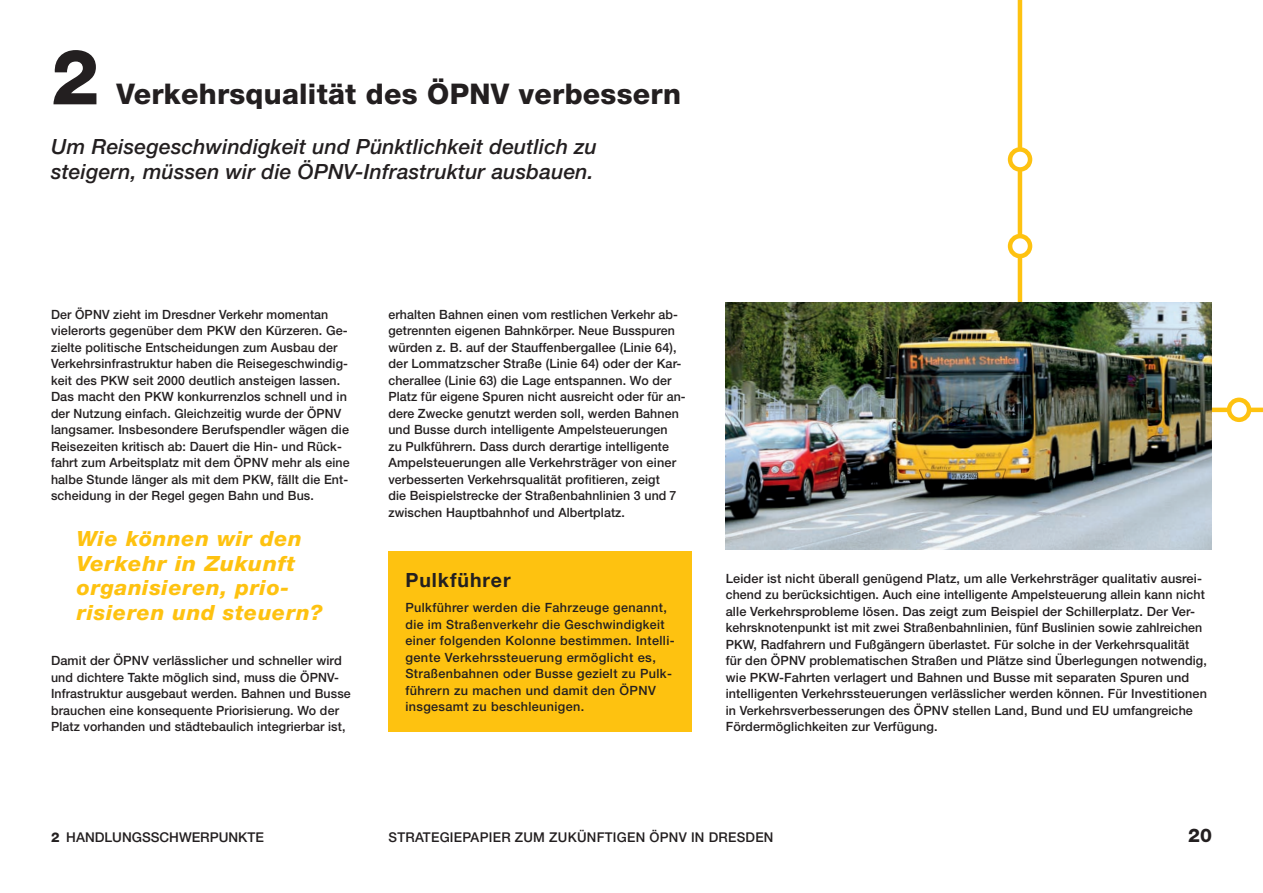
<style>
.page{position:relative;width:1263px;height:893px;background:#fff}
.page>*{position:absolute;margin:0;border:0;box-sizing:border-box;transform-origin:0 0}
.t1{font:800 76.8px "Helvetica Neue";color:#231f20}
.t2{font:800 28.5px "Helvetica Neue";letter-spacing:.01em;color:#231f20}
.t3{font:italic 500 21px/24.8px "Helvetica Neue";letter-spacing:.01em;color:#231f20}
.t4{font:italic 800 21px/24.8px "Helvetica Neue";letter-spacing:.03em;color:#fec210}
.t5{font:700 19.5px "Helvetica Neue";letter-spacing:.05em;color:#231f20}
.t6{font:800 18.9px "Helvetica Neue";color:#231f20}
.t7{font:500 13.5px "Helvetica Neue";letter-spacing:.02em;color:#231f20}
.t8{font:500 13.5px "Helvetica Neue";color:#231f20}
.t9{font:500 12.75px/16.5px "Helvetica Neue";letter-spacing:.01em;color:#231f20}
.t10{font:500 12.75px/16.5px "Helvetica Neue";letter-spacing:.03em;color:#231f20}
.s1{font-weight:800}
</style>
<div class="page">
<hr style="left:1018px;top:0;width:4px;height:149px;background:#fec210">
<div style="left:388px;top:551px;width:304px;height:180px;background:#fec210"></div>
<hr style="left:1018px;top:169px;width:4px;height:68px;background:#fec210">
<div style="left:1008px;top:147px;width:24px;height:25px;border:4px solid #fec210;border-radius:50%"></div>
<svg style="left:1015px;top:251px;width:219px;height:163px"></svg>
<div style="left:1008px;top:234px;width:24px;height:24px;border:4px solid #fec210;border-radius:50%"></div>
<hr style="left:1249px;top:408px;width:14px;height:4px;background:#fec210">
<div style="left:1227px;top:398px;width:24px;height:24px;border:4px solid #fec210;border-radius:50%"></div>
<img style="left:726px;top:302px;width:486px;height:248px">
<h1 class="t1" style="left:51px;top:31px;width:50px">2</h1>
<h2 class="t2" style="left:117px;top:77px;width:566px">Verkehrsqualität des ÖPNV verbessern</h2>
<h3 class="t3" style="left:51px;top:134px;width:547px">Um Reisegeschwindigkeit und Pünktlichkeit deutlich zu steigern, müssen wir die ÖPNV-Infrastruktur ausbauen.</h3>
<p class="t9" style="left:51px;top:306px;width:300px">Der ÖPNV zieht im Dresdner Verkehr momentan vielerorts gegenüber dem PKW den Kürzeren. Ge&shy;zielte politische Entscheidungen zum Ausbau der Verkehrsinfrastruktur haben die Reisegeschwindig&shy;keit des PKW seit 2000 deutlich ansteigen lassen.<br>Das macht den PKW konkurrenzlos schnell und in der Nutzung einfach. Gleichzeitig wurde der ÖPNV langsamer. Insbesondere Berufspendler wägen die Reisezeiten kritisch ab: Dauert die Hin- und Rück&shy;fahrt zum Arbeitsplatz mit dem ÖPNV mehr als eine halbe Stunde länger als mit dem PKW, fällt die Ent&shy;scheidung in der Regel gegen Bahn und Bus.</p>
<h3 class="t4" style="left:77px;top:526px;width:247px">Wie können wir den<br>Verkehr in Zukunft organisieren, prio&shy;risieren und steuern?</h3>
<p class="t9" style="left:51px;top:652px;width:301px">Damit der ÖPNV verlässlicher und schneller wird und dichtere Takte möglich sind, muss die ÖPNV-Infrastruktur ausgebaut werden. Bahnen und Busse brauchen eine konsequente Priorisierung. Wo der Platz vorhanden und städtebaulich integrierbar ist,</p>
<p class="t9" style="left:388px;top:306px;width:299px">erhalten Bahnen einen vom restlichen Verkehr ab&shy;getrennten eigenen Bahnkörper. Neue Busspuren würden z. B. auf der Stauffenbergallee (Linie 64), der Lommatzscher Straße (Linie 64) oder der Kar&shy;cherallee (Linie 63) die Lage entspannen. Wo der Platz für eigene Spuren nicht ausreicht oder für an&shy;dere Zwecke genutzt werden soll, werden Bahnen und Busse durch intelligente Ampelsteuerungen<br>zu Pulkführern. Dass durch derartige intelligente Ampelsteuerungen alle Verkehrsträger von einer verbesserten Verkehrsqualität profitieren, zeigt<br>die Beispielstrecke der Straßenbahnlinien 3 und 7 zwischen Hauptbahnhof und Albertplatz.</p>
<h3 class="t5" style="left:405px;top:565px;width:107px">Pulkführer</h3>
<p class="t10" style="left:405px;top:599px;width:271px">Pulkführer werden die Fahrzeuge genannt, die im Straßenverkehr die Geschwindigkeit einer folgenden Kolonne bestimmen. Intelli&shy;gente Verkehrssteuerung ermöglicht es, Straßenbahnen oder Busse gezielt zu Pulk&shy;führern zu machen und damit den ÖPNV insgesamt zu beschleunigen.</p>
<p class="t9" style="left:726px;top:570px;width:483px">Leider ist nicht überall genügend Platz, um alle Verkehrsträger qualitativ ausrei&shy;chend zu berücksichtigen. Auch eine intelligente Ampelsteuerung allein kann nicht alle Verkehrsprobleme lösen. Das zeigt zum Beispiel der Schillerplatz. Der Ver&shy;kehrsknotenpunkt ist mit zwei Straßenbahnlinien, fünf Buslinien sowie zahlreichen PKW, Radfahrern und Fußgängern überlastet. Für solche in der Verkehrsqualität für den ÖPNV problematischen Straßen und Plätze sind Überlegungen notwendig, wie PKW-Fahrten verlagert und Bahnen und Busse mit separaten Spuren und intelligenten Verkehrssteuerungen verlässlicher werden können. Für Investitionen in Verkehrsverbesserungen des ÖPNV stellen Land, Bund und EU umfangreiche Fördermöglichkeiten zur Verfügung.</p>
<p class="t8" style="left:51px;top:829px;width:214px"><span class="s1">2</span> HANDLUNGSSCHWERPUNKTE</p>
<p class="t7" style="left:389px;top:829px;width:386px">STRATEGIEPAPIER ZUM ZUKÜNFTIGEN ÖPNV IN DRESDEN</p>
<h3 class="t6" style="left:1188px;top:824px;width:25px">20</h3>
</div>
